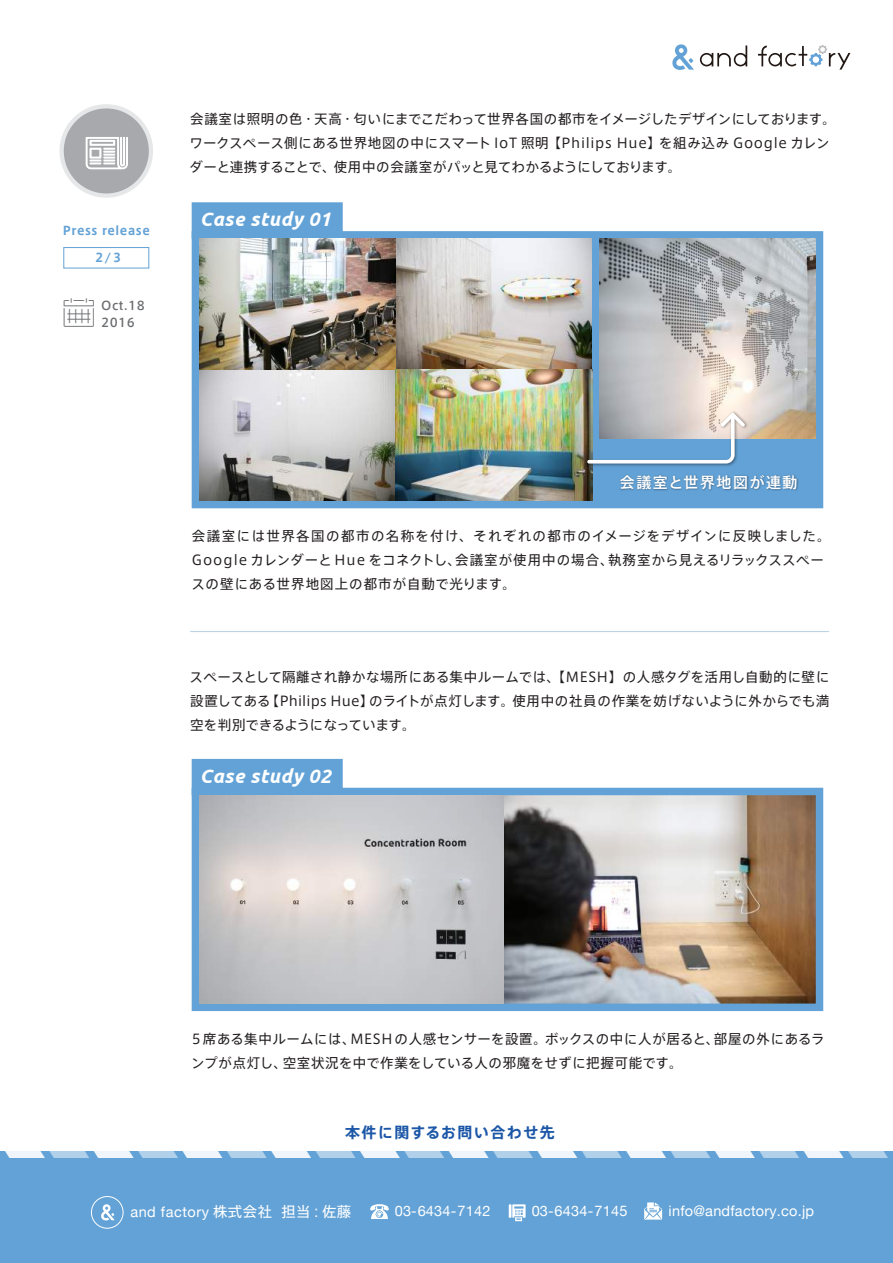
<style>
.page{position:relative;width:893px;height:1263px;background:#fff}
.page>*{position:absolute;margin:0;border:0;box-sizing:border-box;transform-origin:0 0}
.t1{font:italic 700 19.5px "Ubuntu";letter-spacing:.025em;color:#fff}
.t2{font:700 15px "Axis Std";letter-spacing:.1em;color:#1c57a7}
.t3{font:500 15px "Axis Std";letter-spacing:.1em;color:#fff}
.t4{font:14.55px "Helvetica Neue";letter-spacing:.015em;color:#fff}
.t5{font:14.55px "Helvetica Neue";letter-spacing:.035em;color:#fff}
.t6{font:13.5px/24px "Axis Std";letter-spacing:.04em;color:#231f20;text-align:justify}
.t7{font:13.5px/24px "Axis Std";letter-spacing:.02em;color:#231f20}
.t8{font:13.5px/24px "Axis Std";letter-spacing:.075em;color:#231f20}
.t9{font:700 12px "Axis Std";letter-spacing:.05em;color:#63a2d6}
.t10{font:500 12px/17.2px "Axis Std";letter-spacing:.05em;color:#6c6d70}
.s1{font-family:"Axis Std";font-size:14.4px}
.s2{font-family:"Axis Std"}
</style>
<div class="page">
<div style="left:0;top:1151px;width:893px;height:112px;background:#63a2d6"></div>
<img style="left:5px;top:1151px;width:883px;height:7px">
<svg style="left:101px;top:1204px;width:14px;height:16px"></svg>
<div style="left:91px;top:1196px;width:32px;height:32px;border:1px solid #fff;border-radius:50%"></div>
<svg style="left:509px;top:1204px;width:17px;height:17px"></svg>
<svg style="left:370px;top:1204px;width:19px;height:15px"></svg>
<svg style="left:644px;top:1202px;width:18px;height:17px"></svg>
<div style="left:63px;top:247px;width:86px;height:21px;border:1px solid #63a2d6"></div>
<div style="left:60px;top:104px;width:93px;height:94px;background:#e6e7e9;border-radius:50%"></div>
<svg style="left:758px;top:45px;width:92px;height:25px"></svg>
<svg style="left:700px;top:46px;width:47px;height:20px"></svg>
<svg style="left:672px;top:44px;width:22px;height:26px"></svg>
<div style="left:64px;top:108px;width:85px;height:85px;background:#a8a9ad;border-radius:50%"></div>
<div style="left:192px;top:202px;width:151px;height:29px;background:#63a2d6"></div>
<div style="left:192px;top:231px;width:631px;height:277px;background:#63a2d6"></div>
<img style="left:199px;top:239px;width:393px;height:262px">
<img style="left:599px;top:239px;width:217px;height:200px">
<div style="left:592px;top:238px;width:7px;height:263px;background:#63a2d6"></div>
<img style="left:584px;top:409px;width:165px;height:59px">
<svg style="left:587px;top:413px;width:158px;height:50px;background:#9db4c9"></svg>
<img style="left:618px;top:472px;width:184px;height:22px">
<div style="left:192px;top:759px;width:151px;height:29px;background:#63a2d6"></div>
<svg style="left:192px;top:788px;width:631px;height:223px;background:#afadae"></svg>
<hr style="left:190px;top:631px;width:639px;height:1px;background:#b4d0e6">
<svg style="left:86px;top:137px;width:42px;height:32px"></svg>
<p class="t9" style="left:63px;top:221px;width:88px">Press release</p>
<p class="t9" style="left:95px;top:249px;width:28px">2/3</p>
<p class="t10" style="left:101px;top:296px;width:45px">Oct.18<br>2016</p>
<p class="t7" style="left:189px;top:106px;width:648px">会議室は照明の色・天高・匂いにまでこだわって世界各国の都市をイメージしたデザインにしております。ワークスペース側にある世界地図の中にスマート IoT 照明【Philips Hue】を組み込み Google カレンダーと連携することで、使用中の会議室がパッと見てわかるようにしております。</p>
<h1 class="t1" style="left:200px;top:208px;width:133px">Case study 01</h1>
<p class="t3" style="left:620px;top:470px;width:179px">会議室と世界地図が連動</p>
<p class="t8" style="left:191px;top:523px;width:641px">会議室には世界各国の都市の名称を付け、それぞれの都市のイメージをデザインに反映しました。<br>Google カレンダーと Hue をコネクトし、会議室が使用中の場合、執務室から見えるリラックススペースの壁にある世界地図上の都市が自動で光ります。</p>
<p class="t6" style="left:190px;top:664px;width:641px">スペースとして隔離され静かな場所にある集中ルームでは、【MESH】の人感タグを活用し自動的に壁に設置してある【Philips Hue】のライトが点灯します。使用中の社員の作業を妨げないように外からでも満空を判別できるようになっています。</p>
<h1 class="t1" style="left:200px;top:764px;width:133px">Case study 02</h1>
<p class="t6" style="left:191px;top:1026px;width:635px">5席ある集中ルームには、MESHの人感センサーを設置。ボックスの中に人が居ると、部屋の外にあるランプが点灯し、空室状況を中で作業をしている人の邪魔をせずに把握可能です。</p>
<p class="t2" style="left:345px;top:1121px;width:211px">本件に関するお問い合わせ先</p>
<p class="t5" style="left:130px;top:1201px;width:222px">and factory <span class="s1">株式会社 担当：佐藤</span></p>
<p class="t4" style="left:395px;top:1201px;width:421px">03-6434-7142 <span class="s2">　　</span>03-6434-7145 <span class="s2">　　</span>info@andfactory.co.jp</p>
</div>
